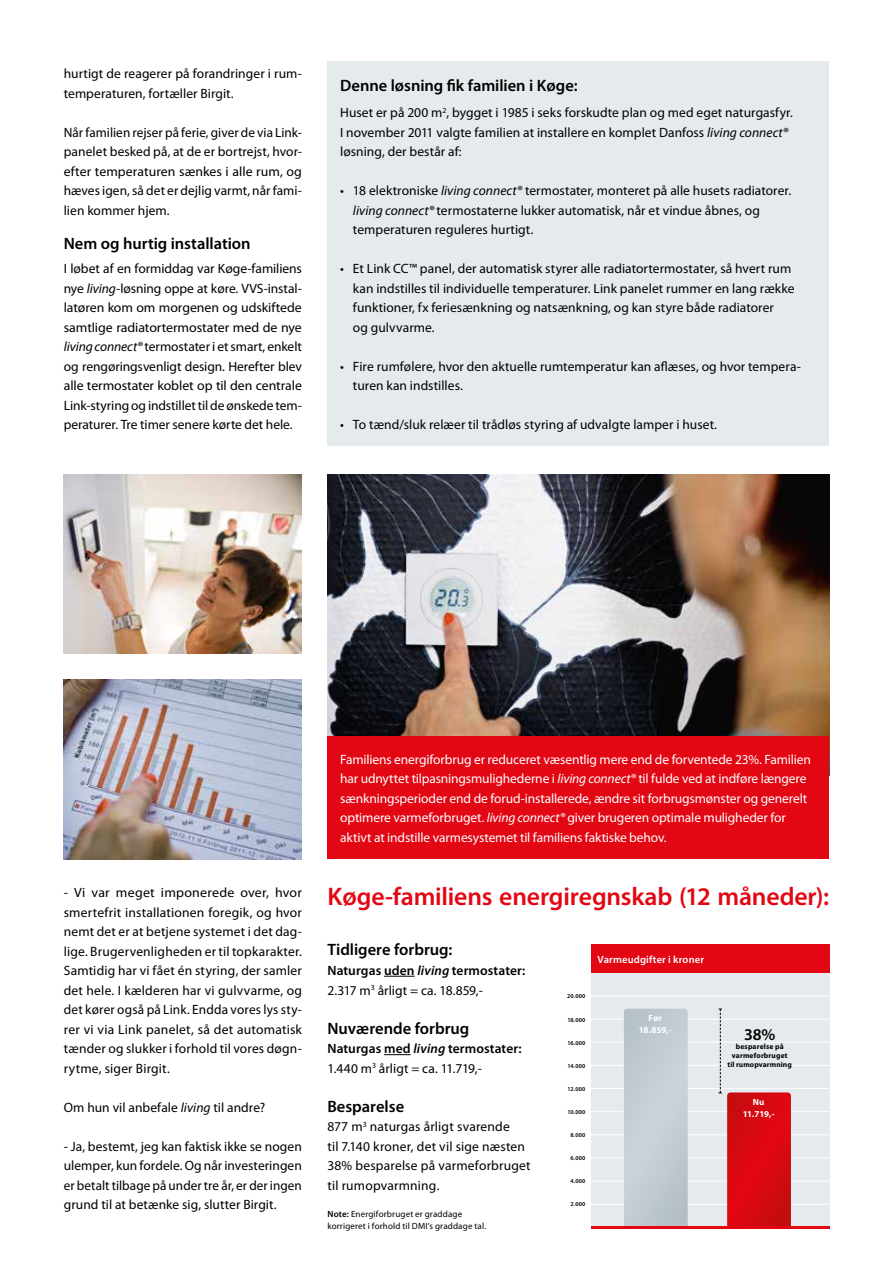
<style>
.page{position:relative;width:893px;height:1263px;background:#fff}
.page>*{position:absolute;margin:0;border:0;box-sizing:border-box;transform-origin:0 0}
.t1{font:600 25.5px "Myriad Pro";letter-spacing:-.005em;color:#e30613}
.t2{font:600 16.5px "Myriad Pro";color:#000}
.t3{font:13.5px/19.5px "Myriad Pro";letter-spacing:.005em;color:#000}
.t4{font:13.5px/19.5px "Myriad Pro";letter-spacing:-.01em;color:#fff}
.t5{font:600 13.5px/20px "Myriad Pro";letter-spacing:.005em;color:#000}
.t6{font:600 10.5px "Myriad Pro";letter-spacing:.015em;color:#fff}
.t7{font:9px/12px "Myriad Pro";letter-spacing:.02em;color:#000}
.t8{font:700 9px/12px "Myriad Pro";letter-spacing:.005em;color:#fff;text-align:center}
.t9{font:700 7.5px/9px "Myriad Pro";letter-spacing:.02em;color:#000;text-align:center}
.t10{font:600 6px "Myriad Pro";letter-spacing:.035em;color:#000}
.s1{font-style:italic}
.s2{font-weight:400}
.s3{font-weight:600}
.s4{font-weight:600;font-style:italic}
</style>
<div class="page">
<img style="left:327px;top:474px;width:502px;height:263px">
<div style="left:327px;top:62px;width:502px;height:384px;background:#e5eaec"></div>
<div style="left:327px;top:737px;width:502px;height:122px;background:#e30613"></div>
<img style="left:64px;top:474px;width:238px;height:180px">
<img style="left:64px;top:679px;width:238px;height:180px">
<div style="left:591px;top:967px;width:238px;height:260px;background:#e5eaec"></div>
<div style="left:591px;top:944px;width:238px;height:29px;background:#e30613"></div>
<hr style="left:591px;top:995px;width:238px;height:1px;background:#fff">
<hr style="left:591px;top:1019px;width:238px;height:1px;background:#fff">
<hr style="left:591px;top:1042px;width:238px;height:1px;background:#fff">
<hr style="left:591px;top:1065px;width:238px;height:1px;background:#fff">
<hr style="left:591px;top:1088px;width:238px;height:1px;background:#fff">
<hr style="left:591px;top:1111px;width:238px;height:1px;background:#fff">
<hr style="left:591px;top:1134px;width:238px;height:1px;background:#fff">
<hr style="left:591px;top:1157px;width:238px;height:1px;background:#fff">
<hr style="left:591px;top:1181px;width:238px;height:1px;background:#fff">
<hr style="left:591px;top:1204px;width:238px;height:1px;background:#fff">
<svg style="left:624px;top:1009px;width:64px;height:217px;background:#c2cbd1"></svg>
<svg style="left:719px;top:1009px;width:72px;height:217px"></svg>
<hr style="left:591px;top:1226px;width:238px;height:3px;background:#e30613">
<hr style="left:384px;top:976px;width:31px;height:1px;background:#000">
<svg style="left:384px;top:1054px;width:27px;height:1px"></svg>
<p class="t3" style="left:64px;top:64px;width:240px">hurtigt de reagerer på forandringer i rum&shy;temperaturen, fortæller Birgit.</p>
<p class="t3" style="left:64px;top:122px;width:240px;text-align:justify">Når familien rejser på ferie, giver de via Link&shy;panelet besked på, at de er bortrejst, hvor&shy;efter temperaturen sænkes i alle rum, og hæves igen, så det er dejlig varmt, når fami&shy;lien kommer hjem.</p>
<p class="t2" style="left:64px;top:233px;width:188px">Nem og hurtig installation</p>
<p class="t3" style="left:64px;top:259px;width:240px;text-align:justify">I løbet af en formiddag var Køge-familiens nye <span class="s1">living</span>-løsning oppe at køre. VVS-instal&shy;latøren kom om morgenen og udskiftede samtlige radiatortermostater med de nye <span class="s1">living connect®</span> termostater i et smart, enkelt og rengøringsvenligt design. Herefter blev alle termostater koblet op til den centrale Link-styring og indstillet til de ønskede tem&shy;peraturer. Tre timer senere kørte det hele.</p>
<p class="t2" style="left:340px;top:75px;width:239px">Denne løsning fik familien i Køge:</p>
<p class="t3" style="left:340px;top:103px;width:454px">Huset er på 200 m<sup>2</sup>, bygget i 1985 i seks forskudte plan og med eget naturgasfyr.<br>I november 2011 valgte familien at installere en komplet Danfoss <span class="s1">living connect® </span>løsning, der består af:</p>
<p class="t3" style="left:353px;top:181px;width:440px;text-indent:-13px">• 18 elektroniske <span class="s1">living connect®</span> termostater, monteret på alle husets radiatorer. <span class="s1">living connect®</span> termostaterne lukker automatisk, når et vindue åbnes, og temperaturen reguleres hurtigt.</p>
<p class="t3" style="left:353px;top:259px;width:443px;text-indent:-13px">• Et Link CC™ panel, der automatisk styrer alle radiatortermostater, så hvert rum kan indstilles til individuelle temperaturer. Link panelet rummer en lang række funktioner, fx feriesænkning og natsænkning, og kan styre både radiatorer<br>og gulvvarme.</p>
<p class="t3" style="left:353px;top:356px;width:449px;text-indent:-13px">• Fire rumfølere, hvor den aktuelle rumtemperatur kan aflæses, og hvor tempera&shy;turen kan indstilles.</p>
<p class="t3" style="left:340px;top:415px;width:378px">• To tænd/sluk relæer til trådløs styring af udvalgte lamper i huset.</p>
<p class="t3" style="left:64px;top:883px;width:240px;text-align:justify">- Vi var meget imponerede over, hvor smertefrit installationen foregik, og hvor nemt det er at betjene systemet i det dag&shy;lige. Brugervenligheden er til topkarakter.<br>Samtidig har vi fået én styring, der samler det hele. I kælderen har vi gulvvarme, og det kører også på Link. Endda vores lys sty&shy;rer vi via Link panelet, så det automatisk tænder og slukker i forhold til vores døgn&shy;rytme, siger Birgit.</p>
<p class="t3" style="left:64px;top:1097px;width:203px">Om hun vil anbefale <span class="s1">living</span> til andre?</p>
<p class="t3" style="left:64px;top:1136px;width:240px;text-align:justify">- Ja, bestemt, jeg kan faktisk ikke se nogen ulemper, kun fordele. Og når investeringen er betalt tilbage på under tre år, er der ingen grund til at betænke sig, slutter Birgit.</p>
<p class="t4" style="left:340px;top:749px;width:472px">Familiens energiforbrug er reduceret væsentlig mere end de forventede 23%. Familien har udnyttet tilpasningsmulighederne i <span class="s1">living connect®</span> til fulde ved at indføre længere sænkningsperioder end de forud-installerede, ændre sit forbrugsmønster og generelt optimere varmeforbruget. <span class="s1">living connect®</span> giver brugeren optimale muligheder for aktivt at indstille varmesystemet til familiens faktiske behov.</p>
<h1 class="t1" style="left:327px;top:880px;width:503px">Køge-familiens energiregnskab (12 måneder):</h1>
<p class="t2" style="left:327px;top:939px;width:127px">Tidligere forbrug:</p>
<p class="t5" style="left:327px;top:960px;width:199px">Naturgas uden <span class="s1">living</span> termostater:<br><span class="s2">2.317 m</span><sup>3</sup> <span class="s2">årligt = ca. 18.859,-</span></p>
<p class="t2" style="left:327px;top:1018px;width:143px">Nuværende forbrug</p>
<p class="t3" style="left:327px;top:1039px;width:196px"><span class="s3">Naturgas med</span> <span class="s4">living</span> <span class="s3">termostater:<br></span>1.440 m<sup>3</sup> årligt = ca. 11.719,-</p>
<p class="t2" style="left:327px;top:1096px;width:78px">Besparelse</p>
<p class="t3" style="left:327px;top:1117px;width:205px">877 m<sup>3</sup> naturgas årligt svarende<br>til 7.140 kroner, det vil sige næsten<br>38% besparelse på varmeforbruget til rumopvarmning.</p>
<p class="t7" style="left:327px;top:1207px;width:160px"><span class="s3">Note:</span> Energiforbruget er graddage korrigeret i forhold til DMI’s graddage tal.</p>
<p class="t10" style="left:567px;top:992px;width:20px">20.000</p>
<p class="t10" style="left:567px;top:1016px;width:20px">18.000</p>
<p class="t10" style="left:567px;top:1039px;width:20px">16.000</p>
<p class="t10" style="left:567px;top:1062px;width:19px">14.000</p>
<p class="t10" style="left:567px;top:1085px;width:19px">12.000</p>
<p class="t10" style="left:567px;top:1108px;width:19px">10.000</p>
<p class="t10" style="left:570px;top:1131px;width:16px">8.000</p>
<p class="t10" style="left:570px;top:1154px;width:16px">6.000</p>
<p class="t10" style="left:570px;top:1177px;width:16px">4.000</p>
<p class="t10" style="left:570px;top:1200px;width:17px">2.000</p>
<p class="t6" style="left:597px;top:953px;width:108px">Varmeudgifter i kroner</p>
<p class="t8" style="left:639px;top:1012px;width:35px">Før<br>18.859,-</p>
<p class="t2" style="left:744px;top:1024px;width:33px">38%</p>
<p class="t9" style="left:728px;top:1042px;width:66px">besparelse på varmeforbruget til rumopvarmning</p>
<p class="t8" style="left:743px;top:1096px;width:33px">Nu<br>11.719,-</p>
</div>
